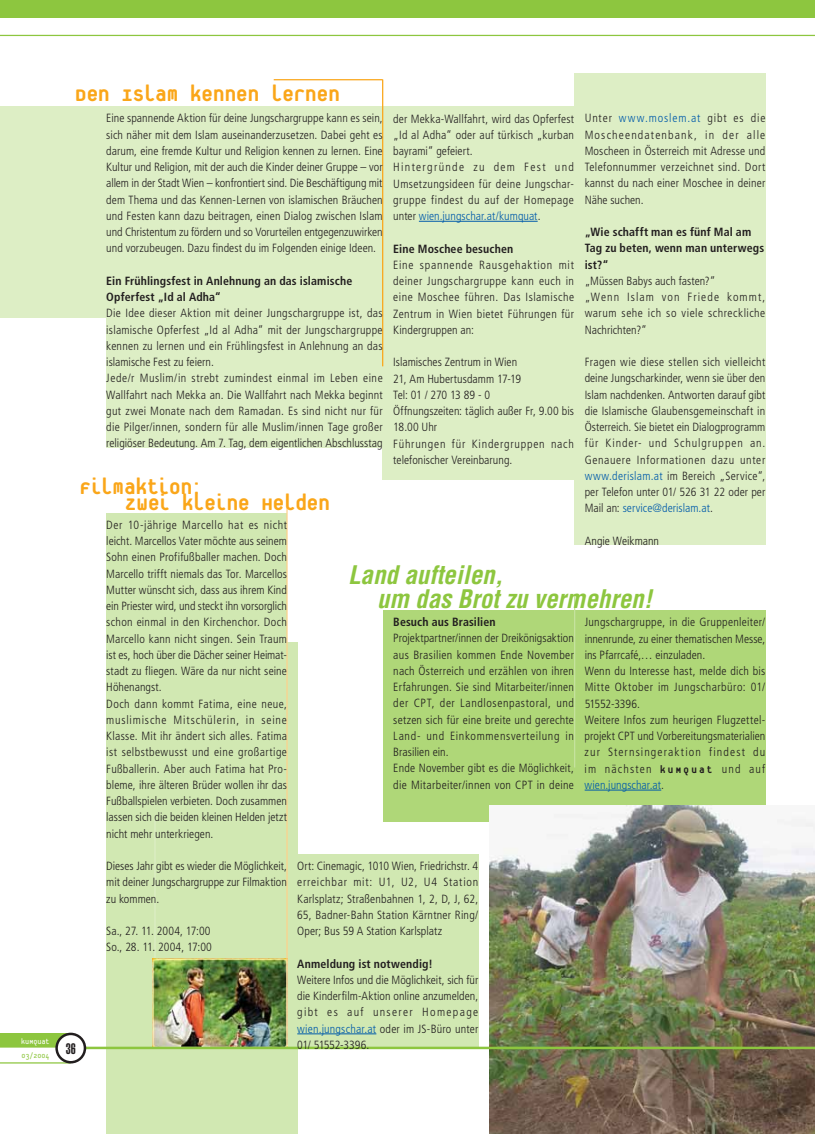
<style>
.page{position:relative;width:815px;height:1134px;background:#fff}
.page>*{position:absolute;margin:0;border:0;box-sizing:border-box;transform-origin:0 0}
.t1{font:800 25px "Platelet";color:#faa619}
.t2{font:italic 700 condensed 25px "Helvetica";color:#8dc63f}
.t3{font:900 extra-condensed 15px "Helvetica";color:#221e1f}
.t4{font:300 condensed 11.88px/16.2px "Frutiger";letter-spacing:.015em;color:#221e1f}
.t5{font:700 condensed 11.88px/16.2px "Frutiger";letter-spacing:.01em;color:#221e1f}
.t6{font:300 condensed 11.88px/16.2px "Frutiger";letter-spacing:.04em;color:#221e1f}
.t7{font:8.75px "Platelet";color:#fff}
.t8{font:8.75px "Platelet";color:#8dc63f}
.s1{color:#005aaa}
.s2{font-family:"Platelet";font-weight:800;font-stretch:normal}
</style>
<div class="page">
<div style="left:383px;top:610px;width:202px;height:211px;background:#afd778"></div>
<div style="left:106px;top:643px;width:192px;height:491px;background:#d1e8b2"></div>
<div style="left:585px;top:610px;width:180px;height:195px;background:#afd778"></div>
<hr style="left:154px;top:818px;width:2px;height:166px;background:#ddeec5">
<img style="left:490px;top:805px;width:325px;height:329px">
<div style="left:0;top:106px;width:393px;height:212px;background:#ddeec5"></div>
<div style="left:106px;top:236px;width:287px;height:212px;background:#ddeec5"></div>
<div style="left:383px;top:106px;width:191px;height:374px;background:#ddeec5"></div>
<div style="left:574px;top:74px;width:191px;height:471px;background:#ddeec5"></div>
<div style="left:202px;top:854px;width:276px;height:193px;background:#d1e8b2"></div>
<div style="left:106px;top:513px;width:181px;height:285px;background:#d1e8b2"></div>
<img style="left:152px;top:959px;width:135px;height:88px">
<hr style="left:574px;top:594px;width:1px;height:173px;background:#c6e39f">
<hr style="left:286px;top:496px;width:2px;height:549px;background:#fdd28c">
<hr style="left:274px;top:79px;width:109px;height:1px;background:#faa619">
<hr style="left:382px;top:79px;width:1px;height:287px;background:#faa619">
<hr style="left:84px;top:1047px;width:731px;height:2px;background:#8dc63f">
<svg style="left:0;top:1033px;width:67px;height:14px"></svg>
<hr style="left:0;top:1062px;width:71px;height:1px;background:#8dc63f">
<div style="left:57px;top:1034px;width:28px;height:28px;background:#fff;border-radius:50%"></div>
<div style="left:55px;top:1033px;width:31px;height:30px;border:2px solid #221e1f;border-radius:50%"></div>
<div style="left:0;top:0;width:815px;height:18px;background:#8dc63f"></div>
<hr style="left:0;top:35px;width:815px;height:1px;background:#8dc63f">
<hr style="left:419px;top:221px;width:119px;height:1px;background:#005aaa">
<hr style="left:297px;top:1033px;width:79px;height:1px;background:#005aaa">
<hr style="left:585px;top:790px;width:76px;height:1px;background:#005aaa">
<p class="t7" style="left:21px;top:1038px;width:30px">kuMquat</p>
<p class="t8" style="left:21px;top:1052px;width:30px">03/2004</p>
<h1 class="t1" style="left:75px;top:84px;width:266px">Den Islam kennen lernen</h1>
<p class="t4" style="left:106px;top:110px;width:278px;text-align:justify">Eine spannende Aktion für deine Jungschargruppe kann es sein, sich näher mit dem Islam auseinanderzusetzen. Dabei geht es darum, eine fremde Kultur und Religion kennen zu lernen. Eine Kultur und Religion, mit der auch die Kinder deiner Gruppe – vor allem in der Stadt Wien – konfrontiert sind. Die Beschäftigung mit dem Thema und das Kennen-Lernen von islamischen Bräuchen und Festen kann dazu beitragen, einen Dialog zwischen Islam und Christentum zu fördern und so Vorurteilen entgegenzuwirken und vorzubeugen. Dazu findest du im Folgenden einige Ideen.</p>
<p class="t5" style="left:106px;top:273px;width:247px">Ein Frühlingsfest in Anlehnung an das islamische<br>Opferfest „Id al Adha“</p>
<p class="t4" style="left:106px;top:305px;width:278px">Die Idee dieser Aktion mit deiner Jungschargruppe ist, das islamische Opferfest „Id al Adha“ mit der Jungschargruppe kennen zu lernen und ein Frühlingsfest in Anlehnung an das islamische Fest zu feiern.<br>Jede/r Muslim/in strebt zumindest einmal im Leben eine Wallfahrt nach Mekka an. Die Wallfahrt nach Mekka beginnt gut zwei Monate nach dem Ramadan. Es sind nicht nur für die Pilger/innen, sondern für alle Muslim/innen Tage großer religiöser Bedeutung. Am 7. Tag, dem eigentlichen Abschlusstag</p>
<p class="t4" style="left:393px;top:110px;width:182px">der Mekka-Wallfahrt, wird das Opferfest „Id al Adha“ oder auf türkisch „kurban bayrami“ gefeiert.<br>Hintergründe zu dem Fest und Umsetzungsideen für deine Jungschar&shy;gruppe findest du auf der Homepage unter <span class="s1">wien.jungschar.at/kumquat</span>.</p>
<p class="t5" style="left:393px;top:240px;width:121px">Eine Moschee besuchen</p>
<p class="t4" style="left:393px;top:257px;width:182px;text-align:justify">Eine spannende Rausgehaktion mit deiner Jungschargruppe kann euch in eine Moschee führen. Das Islamische Zentrum in Wien bietet Führungen für Kindergruppen an:</p>
<p class="t4" style="left:393px;top:354px;width:182px">Islamisches Zentrum in Wien<br>21, Am Hubertusdamm 17-19<br>Tel: 01 / 270 13 89 - 0<br>Öffnungszeiten: täglich außer Fr, 9.00 bis<br>18.00 Uhr<br>Führungen für Kindergruppen nach telefonischer Vereinbarung.</p>
<p class="t4" style="left:585px;top:110px;width:182px;text-align:justify">Unter <span class="s1">www.moslem.at</span> gibt es die Moscheendatenbank, in der alle Moscheen in Österreich mit Adresse und Telefonnummer verzeichnet sind. Dort kannst du nach einer Moschee in deiner Nähe suchen.</p>
<p class="t5" style="left:585px;top:224px;width:181px">„Wie schafft man es fünf Mal am<br>Tag zu beten, wenn man unterwegs ist?“</p>
<p class="t6" style="left:585px;top:273px;width:182px">„Müssen Babys auch fasten?“<br>„Wenn Islam von Friede kommt, warum sehe ich so viele schreckliche<br>Nachrichten?“</p>
<p class="t4" style="left:585px;top:354px;width:182px;text-align:justify">Fragen wie diese stellen sich vielleicht deine Jungscharkinder, wenn sie über den Islam nachdenken. Antworten darauf gibt die Islamische Glaubensgemeinschaft in Österreich. Sie bietet ein Dialogprogramm für Kinder- und Schulgruppen an.<br>Genauere Informationen dazu unter <span class="s1">www.derislam.at</span> im Bereich „Service“, per Telefon unter 01/ 526 31 22 oder per Mail an: <span class="s1">service@derislam.at</span>.</p>
<p class="t4" style="left:585px;top:533px;width:76px">Angie Weikmann</p>
<h1 class="t1" style="left:79px;top:476px;width:124px">Filmaktion:</h1>
<h1 class="t1" style="left:125px;top:493px;width:207px">Zwei kleine Helden</h1>
<p class="t4" style="left:106px;top:517px;width:182px">Der 10-jährige Marcello hat es nicht leicht. Marcellos Vater möchte aus seinem Sohn einen Profifußballer machen. Doch Marcello trifft niemals das Tor. Marcellos Mutter wünscht sich, dass aus ihrem Kind ein Priester wird, und steckt ihn vorsorglich schon einmal in den Kirchenchor. Doch Marcello kann nicht singen. Sein Traum ist es, hoch über die Dächer seiner Heimat&shy;stadt zu fliegen. Wäre da nur nicht seine Höhenangst.<br>Doch dann kommt Fatima, eine neue, muslimische Mitschülerin, in seine Klasse. Mit ihr ändert sich alles. Fatima ist selbstbewusst und eine großartige Fußballerin. Aber auch Fatima hat Pro&shy;bleme, ihre älteren Brüder wollen ihr das Fußballspielen verbieten. Doch zusammen lassen sich die beiden kleinen Helden jetzt</p>
<h1 class="t2" style="left:348px;top:560px;width:156px">Land aufteilen,</h1>
<h1 class="t2" style="left:377px;top:584px;width:276px">um das Brot zu vermehren!</h1>
<p class="t4" style="left:585px;top:614px;width:182px">Jungschargruppe, in die Gruppenleiter/ innenrunde, zu einer thematischen Messe, ins Pfarrcafé,… einzuladen.<br>Wenn du Interesse hast, melde dich bis Mitte Oktober im Jungscharbüro: 01/ 51552-3396.<br>Weitere Infos zum heurigen Flugzettel&shy;projekt CPT und Vorbereitungsmaterialien zur Sternsingeraktion findest du im nächsten <span class="s2">kuMquat</span> und auf <span class="s1">wien.jungschar.at</span>.</p>
<p class="t5" style="left:393px;top:614px;width:104px">Besuch aus Brasilien</p>
<p class="t4" style="left:393px;top:630px;width:182px">Projektpartner/innen der Dreikönigsaktion aus Brasilien kommen Ende November nach Österreich und erzählen von ihren Erfahrungen. Sie sind Mitarbeiter/innen der CPT, der Landlosenpastoral, und setzen sich für eine breite und gerechte Land- und Einkommensverteilung in Brasilien ein.<br>Ende November gibt es die Möglichkeit, die Mitarbeiter/innen von CPT in deine</p>
<p class="t3" style="left:66px;top:1040px;width:11px">36</p>
<p class="t4" style="left:106px;top:825px;width:109px">nicht mehr unterkriegen.</p>
<p class="t4" style="left:106px;top:858px;width:182px;text-align:justify">Dieses Jahr gibt es wieder die Möglichkeit, mit deiner Jungschargruppe zur Filmaktion zu kommen.</p>
<p class="t4" style="left:106px;top:923px;width:107px">Sa., 27. 11. 2004, 17:00<br>So., 28. 11. 2004, 17:00</p>
<p class="t4" style="left:297px;top:858px;width:183px;text-align:justify">Ort: Cinemagic, 1010 Wien, Friedrichstr. 4 erreichbar mit: U1, U2, U4 Station Karlsplatz; Straßenbahnen 1, 2, D, J, 62, 65, Badner-Bahn Station Kärntner Ring/ Oper; Bus 59 A Station Karlsplatz</p>
<p class="t5" style="left:297px;top:955px;width:137px">Anmeldung ist notwendig!</p>
<p class="t4" style="left:297px;top:972px;width:183px;text-align:justify">Weitere Infos und die Möglichkeit, sich für die Kinderfilm-Aktion online anzumelden, gibt es auf unserer Homepage <span class="s1">wien.jungschar.at</span> oder im JS-Büro unter 01/ 51552-3396.</p>
</div>
